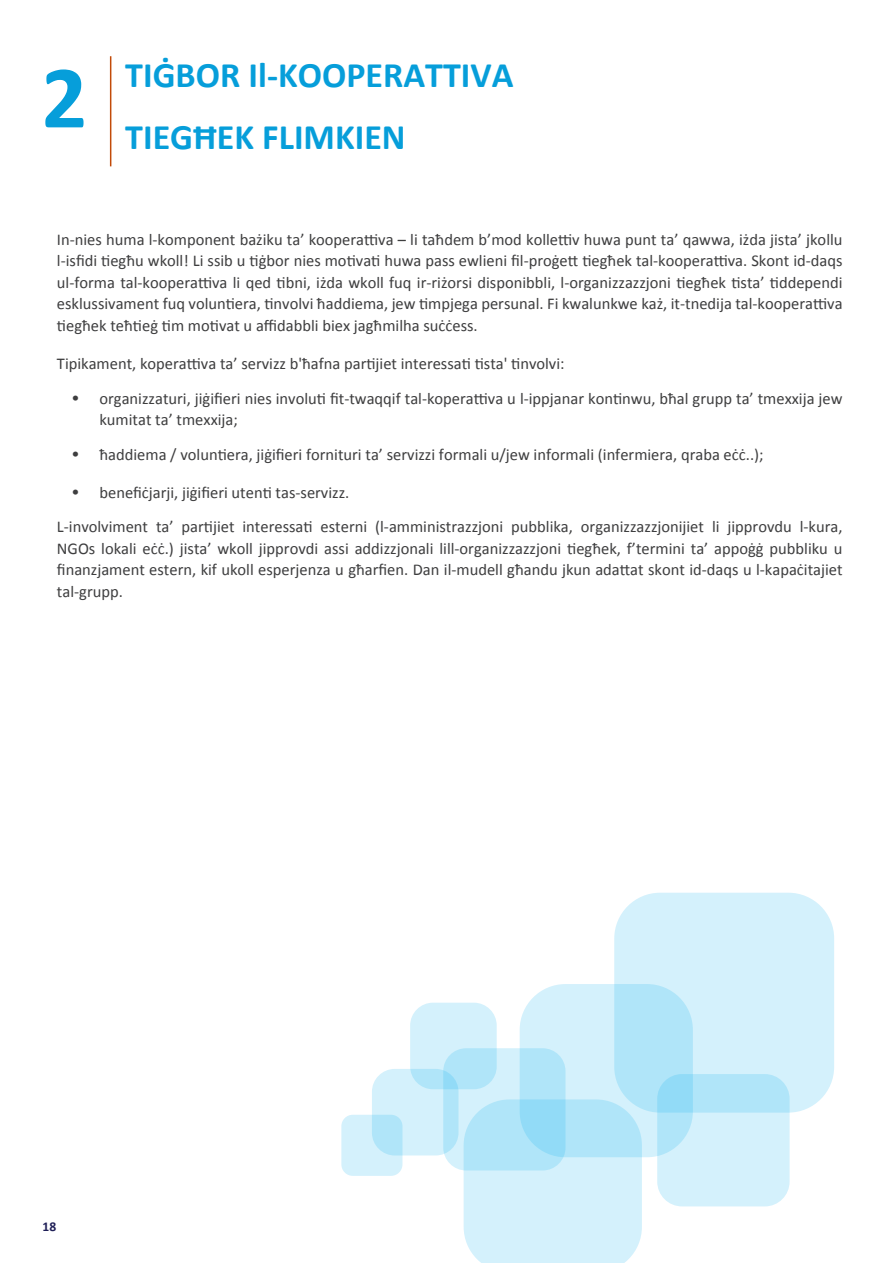
<style>
.page{position:relative;width:893px;height:1263px;background:#fff}
.page>*{position:absolute;margin:0;border:0;box-sizing:border-box;transform-origin:0 0}
.ParaStyle03_Leading{font:700 90px "Calibri";color:#069eda}
.ParaStyle51_Leading{font:700 36px/61.9px "Calibri";color:#069eda}
.ParaStyle05_Leading{font:16.5px/21.6px "Calibri";color:#3e3e3f;text-align:justify}
.t1{font:700 13.5px "Calibri";color:#1f1f57}
.s1{font-family:"Times";font-size:18px}
</style>
<div class="page">
<hr style="left:110px;top:56px;width:1px;height:110px;background:#c24a08">
<div style="left:520px;top:984px;width:173px;height:173px;background:#d4f1fc;border-radius:46px"></div>
<div style="left:410px;top:1003px;width:87px;height:86px;background:#d4f1fc;border-radius:23px"></div>
<svg style="left:464px;top:1099px;width:178px;height:164px;background:#ceeffb"></svg>
<svg style="left:372px;top:1069px;width:86px;height:86px;background:#cfeffb"></svg>
<svg style="left:614px;top:893px;width:220px;height:219px;background:#cdeefb"></svg>
<svg style="left:443px;top:1048px;width:122px;height:122px;background:#b1e5f9"></svg>
<svg style="left:657px;top:1074px;width:133px;height:132px;background:#c5ecfa"></svg>
<svg style="left:341px;top:1115px;width:61px;height:61px;background:#c9edfb"></svg>
<p class="ParaStyle03_Leading" style="left:42px;top:34px;width:47px">2</p>
<p class="ParaStyle51_Leading" style="left:125px;top:43px;width:390px">TIĠBOR Il-KOOPERATTIVA<br>TIEGĦEK FLIMKIEN</p>
<p class="ParaStyle05_Leading" style="left:57px;top:228px;width:787px">In-nies huma l-komponent bażiku ta’ kooperattiva – li taħdem b’mod kollettiv huwa punt ta’ qawwa, iżda jista’ jkollu l-isfidi tiegħu wkoll! Li ssib u tiġbor nies motivati huwa pass ewlieni fil-proġett tiegħek tal-kooperattiva. Skont id-daqs ul-forma tal-kooperattiva li qed tibni, iżda wkoll fuq ir-riżorsi disponibbli, l-organizzazzjoni tiegħek tista’ tiddependi esklussivament fuq voluntiera, tinvolvi ħaddiema, jew timpjega persunal. Fi kwalunkwe każ, it-tnedija tal-kooperattiva tiegħek teħtieġ tim motivat u affidabbli biex jagħmilha suċċess.</p>
<p class="ParaStyle05_Leading" style="left:57px;top:352px;width:509px">Tipikament, koperattiva ta’ servizz b'ħafna partijiet interessati tista' tinvolvi:</p>
<p class="ParaStyle05_Leading" style="left:99px;top:386px;width:745px;text-indent:-27px"><span class="s1">•</span> organizzaturi, jiġifieri nies involuti fit-twaqqif tal-koperattiva u l-ippjanar kontinwu, bħal grupp ta’ tmexxija jew kumitat ta’ tmexxija;</p>
<p class="ParaStyle05_Leading" style="left:72px;top:442px;width:693px"><span class="s1">•</span> ħaddiema / voluntiera, jiġifieri fornituri ta’ servizzi formali u/jew informali (infermiera, qraba eċċ..);</p>
<p class="ParaStyle05_Leading" style="left:72px;top:481px;width:278px"><span class="s1">•</span> benefiċjarji, jiġifieri utenti tas-servizz.</p>
<p class="ParaStyle05_Leading" style="left:57px;top:515px;width:787px">L-involviment ta’ partijiet interessati esterni (l-amministrazzjoni pubblika, organizzazzjonijiet li jipprovdu l-kura, NGOs lokali eċċ.) jista’ wkoll jipprovdi assi addizzjonali lill-organizzazzjoni tiegħek, f’termini ta’ appoġġ pubbliku u finanzjament estern, kif ukoll esperjenza u għarfien. Dan il-mudell għandu jkun adattat skont id-daqs u l-kapaċitajiet tal-grupp.</p>
<p class="t1" style="left:43px;top:1216px;width:15px">18</p>
</div>
